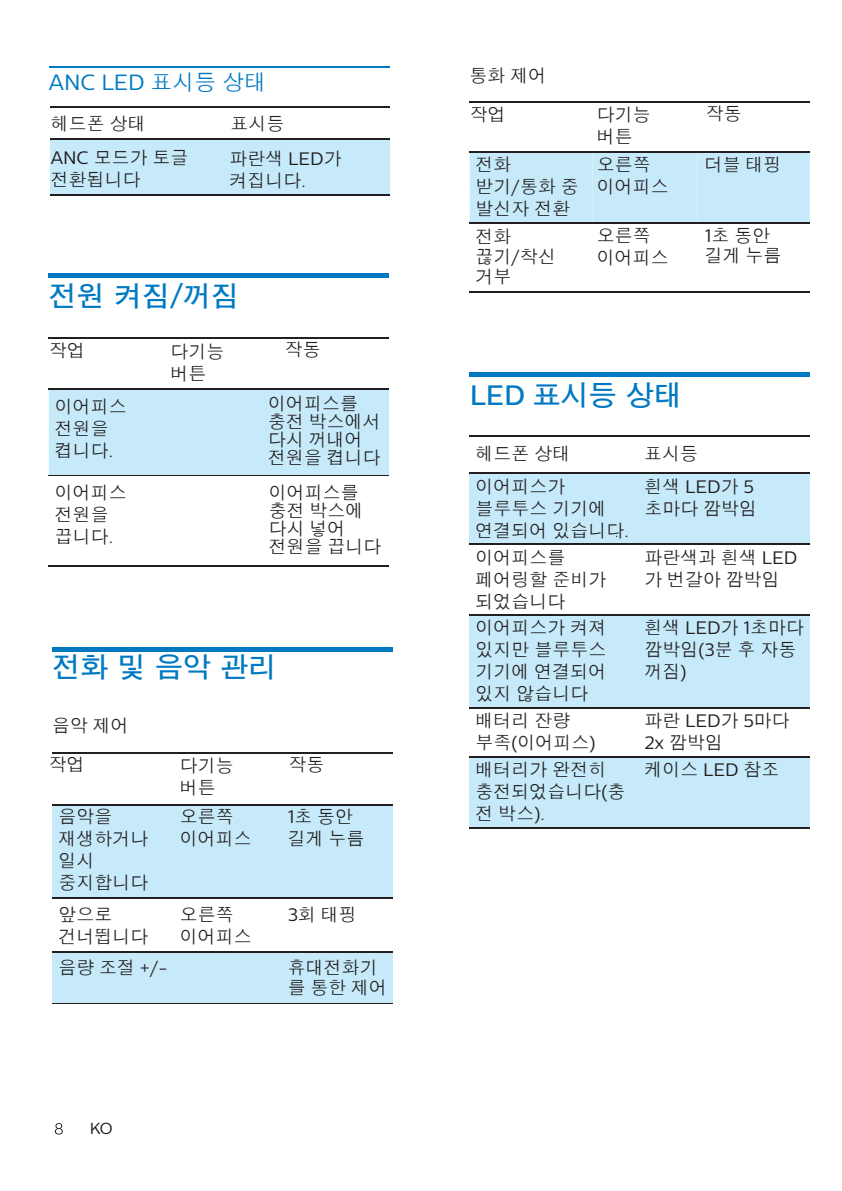
<style>
.page{position:relative;width:842px;height:1191px;background:#fff}
.page>*{position:absolute;margin:0;border:0;box-sizing:border-box;transform-origin:0 0}
.t1{font:28px "HY Gothic Bold";color:#0079c2}
.t2{font:22px "Centrale Sans";color:#0079c2}
.t3{font:18px/22px "HY Gothic Medium";color:#231f20}
.t4{font:18px "Centrale Sans";color:#231f20}
.t5{font:16px "Centrale Sans";color:#231f20}
.s1{font-family:"HY Gothic Medium"}
.s2{font-family:"Centrale Sans"}
.s3{font-family:"Centrale Sans";font-weight:500}
</style>
<div class="page">
<svg style="left:55px;top:1123px;width:8px;height:11px"></svg>
<hr style="left:49px;top:273px;width:340px;height:4px;background:#0079c2">
<div style="left:49px;top:390px;width:340px;height:85px;background:#c6eafa"></div>
<hr style="left:49px;top:337px;width:128px;height:1px;background:#231f20">
<hr style="left:177px;top:337px;width:108px;height:1px;background:#231f20">
<hr style="left:285px;top:337px;width:104px;height:1px;background:#231f20">
<hr style="left:49px;top:389px;width:128px;height:1px;background:#231f20">
<hr style="left:177px;top:389px;width:108px;height:1px;background:#231f20">
<hr style="left:285px;top:389px;width:104px;height:1px;background:#231f20">
<hr style="left:49px;top:475px;width:128px;height:1px;background:#231f20">
<hr style="left:177px;top:475px;width:108px;height:1px;background:#231f20">
<hr style="left:285px;top:475px;width:104px;height:1px;background:#231f20">
<hr style="left:49px;top:565px;width:340px;height:1px;background:#231f20">
<hr style="left:52px;top:647px;width:341px;height:4px;background:#0079c2">
<div style="left:280px;top:952px;width:113px;height:52px;background:#c6eafa"></div>
<div style="left:175px;top:952px;width:105px;height:52px;background:#c6eafa"></div>
<div style="left:52px;top:952px;width:123px;height:52px;background:#c6eafa"></div>
<div style="left:280px;top:804px;width:113px;height:94px;background:#c6eafa"></div>
<div style="left:175px;top:804px;width:105px;height:94px;background:#c6eafa"></div>
<div style="left:52px;top:804px;width:123px;height:94px;background:#c6eafa"></div>
<hr style="left:52px;top:752px;width:133px;height:1px;background:#231f20">
<hr style="left:185px;top:752px;width:93px;height:1px;background:#231f20">
<hr style="left:278px;top:752px;width:115px;height:1px;background:#231f20">
<hr style="left:52px;top:804px;width:133px;height:1px;background:#231f20">
<hr style="left:185px;top:804px;width:93px;height:1px;background:#231f20">
<hr style="left:278px;top:804px;width:115px;height:1px;background:#231f20">
<hr style="left:52px;top:897px;width:133px;height:1px;background:#231f20">
<hr style="left:185px;top:897px;width:93px;height:1px;background:#231f20">
<hr style="left:278px;top:897px;width:115px;height:1px;background:#231f20">
<hr style="left:52px;top:952px;width:133px;height:1px;background:#231f20">
<hr style="left:185px;top:952px;width:93px;height:1px;background:#231f20">
<hr style="left:278px;top:952px;width:115px;height:1px;background:#231f20">
<hr style="left:52px;top:1003px;width:133px;height:1px;background:#231f20">
<hr style="left:185px;top:1003px;width:93px;height:1px;background:#231f20">
<hr style="left:278px;top:1003px;width:115px;height:1px;background:#231f20">
<div style="left:50px;top:139px;width:340px;height:56px;background:#c6eafa"></div>
<hr style="left:50px;top:106px;width:165px;height:1px;background:#231f20">
<hr style="left:215px;top:106px;width:175px;height:1px;background:#231f20">
<hr style="left:50px;top:138px;width:165px;height:1px;background:#231f20">
<hr style="left:215px;top:138px;width:175px;height:1px;background:#231f20">
<hr style="left:50px;top:195px;width:165px;height:1px;background:#231f20">
<hr style="left:215px;top:195px;width:175px;height:1px;background:#231f20">
<hr style="left:49px;top:67px;width:340px;height:1px;background:#0079c2">
<div style="left:470px;top:152px;width:340px;height:71px;background:#c6eafa"></div>
<hr style="left:470px;top:102px;width:132px;height:1px;background:#231f20">
<hr style="left:602px;top:102px;width:93px;height:1px;background:#231f20">
<hr style="left:695px;top:102px;width:115px;height:1px;background:#231f20">
<hr style="left:470px;top:151px;width:132px;height:1px;background:#231f20">
<hr style="left:602px;top:151px;width:93px;height:1px;background:#231f20">
<hr style="left:695px;top:151px;width:115px;height:1px;background:#231f20">
<hr style="left:470px;top:223px;width:132px;height:1px;background:#231f20">
<hr style="left:602px;top:223px;width:93px;height:1px;background:#231f20">
<hr style="left:695px;top:223px;width:115px;height:1px;background:#231f20">
<hr style="left:470px;top:291px;width:132px;height:1px;background:#231f20">
<hr style="left:602px;top:291px;width:93px;height:1px;background:#231f20">
<hr style="left:695px;top:291px;width:115px;height:1px;background:#231f20">
<div style="left:634px;top:756px;width:176px;height:72px;background:#c6eafa"></div>
<div style="left:470px;top:756px;width:164px;height:72px;background:#c6eafa"></div>
<hr style="left:470px;top:372px;width:340px;height:4px;background:#0079c2">
<div style="left:634px;top:614px;width:176px;height:93px;background:#c6eafa"></div>
<div style="left:470px;top:614px;width:164px;height:93px;background:#c6eafa"></div>
<div style="left:634px;top:473px;width:176px;height:71px;background:#c6eafa"></div>
<div style="left:470px;top:473px;width:164px;height:71px;background:#c6eafa"></div>
<hr style="left:470px;top:435px;width:164px;height:1px;background:#231f20">
<hr style="left:634px;top:435px;width:176px;height:1px;background:#231f20">
<hr style="left:470px;top:473px;width:164px;height:1px;background:#231f20">
<hr style="left:634px;top:473px;width:176px;height:1px;background:#231f20">
<hr style="left:470px;top:544px;width:164px;height:1px;background:#231f20">
<hr style="left:634px;top:544px;width:176px;height:1px;background:#231f20">
<hr style="left:470px;top:614px;width:164px;height:1px;background:#231f20">
<hr style="left:634px;top:614px;width:176px;height:1px;background:#231f20">
<hr style="left:470px;top:707px;width:164px;height:1px;background:#231f20">
<hr style="left:634px;top:707px;width:176px;height:1px;background:#231f20">
<hr style="left:470px;top:756px;width:164px;height:1px;background:#231f20">
<hr style="left:634px;top:756px;width:176px;height:1px;background:#231f20">
<hr style="left:470px;top:827px;width:164px;height:1px;background:#231f20">
<hr style="left:634px;top:827px;width:176px;height:1px;background:#231f20">
<p class="t2" style="left:49px;top:70px;width:219px">ANC LED <span class="s1">표시등 상태</span></p>
<p class="t3" style="left:470px;top:65px;width:78px">통화 제어</p>
<p class="t3" style="left:51px;top:112px;width:96px">헤드폰 상태</p>
<p class="t3" style="left:230px;top:113px;width:55px">표시등</p>
<p class="t3" style="left:51px;top:146px;width:139px"><span class="s2">ANC</span> 모드가 토글 전환됩니다</p>
<p class="t3" style="left:230px;top:148px;width:114px">파란색 <span class="s2">LED</span>가 켜집니다<span class="s2">.</span></p>
<h1 class="t1" style="left:49px;top:282px;width:192px">전원 켜짐/꺼짐</h1>
<p class="t3" style="left:170px;top:340px;width:55px">다기능 버튼</p>
<p class="t3" style="left:285px;top:339px;width:37px">작동</p>
<p class="t3" style="left:49px;top:339px;width:38px">작업</p>
<p class="t3" style="left:55px;top:396px;width:73px">이어피스 전원을 켭니다<span class="s2">.</span></p>
<p class="t3" style="left:268px;top:394px;width:114px;line-height:18px">이어피스를 충전 박스에서 다시 꺼내어 전원을 켭니다</p>
<p class="t3" style="left:269px;top:483px;width:114px;line-height:18px">이어피스를 충전 박스에 다시 넣어 전원을 끕니다</p>
<p class="t3" style="left:55px;top:481px;width:73px">이어피스 전원을 끕니다<span class="s2">.</span></p>
<h1 class="t1" style="left:53px;top:653px;width:225px">전화 및 음악 관리</h1>
<p class="t3" style="left:52px;top:715px;width:78px">음악 제어</p>
<p class="t3" style="left:49px;top:754px;width:37px">작업</p>
<p class="t3" style="left:180px;top:754px;width:55px">다기능 버튼</p>
<p class="t3" style="left:289px;top:753px;width:37px">작동</p>
<p class="t3" style="left:180px;top:805px;width:73px">오른쪽 이어피스</p>
<p class="t3" style="left:288px;top:805px;width:78px"><span class="s2">1</span>초 동안 길게 누름</p>
<p class="t3" style="left:58px;top:806px;width:91px">음악을 재생하거나 일시 중지합니다</p>
<p class="t3" style="left:58px;top:903px;width:91px">앞으로 건너뜁니다</p>
<p class="t3" style="left:180px;top:903px;width:73px">오른쪽 이어피스</p>
<p class="t3" style="left:288px;top:903px;width:71px"><span class="s2">3</span>회 태핑</p>
<p class="t3" style="left:58px;top:956px;width:111px">음량 조절 <span class="s2">+/-</span></p>
<p class="t3" style="left:288px;top:957px;width:101px;line-height:20px">휴대전화기 를 통한 제어</p>
<p class="t5" style="left:90px;top:1119px;width:25px">KO</p>
<p class="t3" style="left:470px;top:103px;width:37px">작업</p>
<p class="t3" style="left:597px;top:104px;width:55px">다기능 버튼</p>
<p class="t3" style="left:706px;top:103px;width:37px">작동</p>
<p class="t3" style="left:597px;top:153px;width:73px">오른쪽 이어피스</p>
<p class="t3" style="left:705px;top:153px;width:78px">더블 태핑</p>
<p class="t3" style="left:475px;top:153px;width:105px">전화 받기<span class="s2">/</span>통화 중 발신자 전환</p>
<p class="t3" style="left:475px;top:226px;width:82px;line-height:20px">전화 끊기<span class="s2">/</span>착신 거부</p>
<p class="t3" style="left:597px;top:225px;width:73px">오른쪽 이어피스</p>
<p class="t3" style="left:705px;top:226px;width:78px;line-height:20px"><span class="s2">1</span>초 동안 길게 누름</p>
<h1 class="t1" style="left:470px;top:381px;width:214px"><span class="s3">LED</span> 표시등 상태</h1>
<p class="t3" style="left:475px;top:442px;width:96px">헤드폰 상태</p>
<p class="t3" style="left:644px;top:442px;width:55px">표시등</p>
<p class="t4" style="left:644px;top:476px;width:111px"><span class="s1">흰색</span> LED<span class="s1">가</span> 5</p>
<p class="t3" style="left:644px;top:498px;width:114px">초마다 깜박임</p>
<p class="t3" style="left:475px;top:476px;width:155px">이어피스가 블루투스 기기에 연결되어 있습니다<span class="s2">.</span></p>
<p class="t3" style="left:475px;top:547px;width:132px">이어피스를 페어링할 준비가 되었습니다</p>
<p class="t3" style="left:475px;top:616px;width:132px;text-align:justify">이어피스가 켜져 있지만 블루투스 기기에 연결되어 있지 않습니다</p>
<p class="t3" style="left:475px;top:710px;width:122px">배터리 잔량 부족<span class="s2">(</span>이어피스<span class="s2">)</span></p>
<p class="t3" style="left:644px;top:710px;width:147px">파란 <span class="s2">LED</span>가 <span class="s2">5</span>마다<br><span class="s2">2x</span> 깜박임</p>
<p class="t3" style="left:644px;top:547px;width:155px">파란색과 흰색 <span class="s2">LED </span>가 번갈아 깜박임</p>
<p class="t3" style="left:644px;top:616px;width:161px">흰색 <span class="s2">LED</span>가 <span class="s2">1</span>초마다 깜박임<span class="s2">(3</span>분 후 자동 꺼짐<span class="s2">)</span></p>
<p class="t3" style="left:475px;top:759px;width:152px">배터리가 완전히 충전되었습니다<span class="s2">(</span>충 전 박스<span class="s2">).</span></p>
<p class="t3" style="left:644px;top:759px;width:137px">케이스 <span class="s2">LED</span> 참조</p>
</div>
